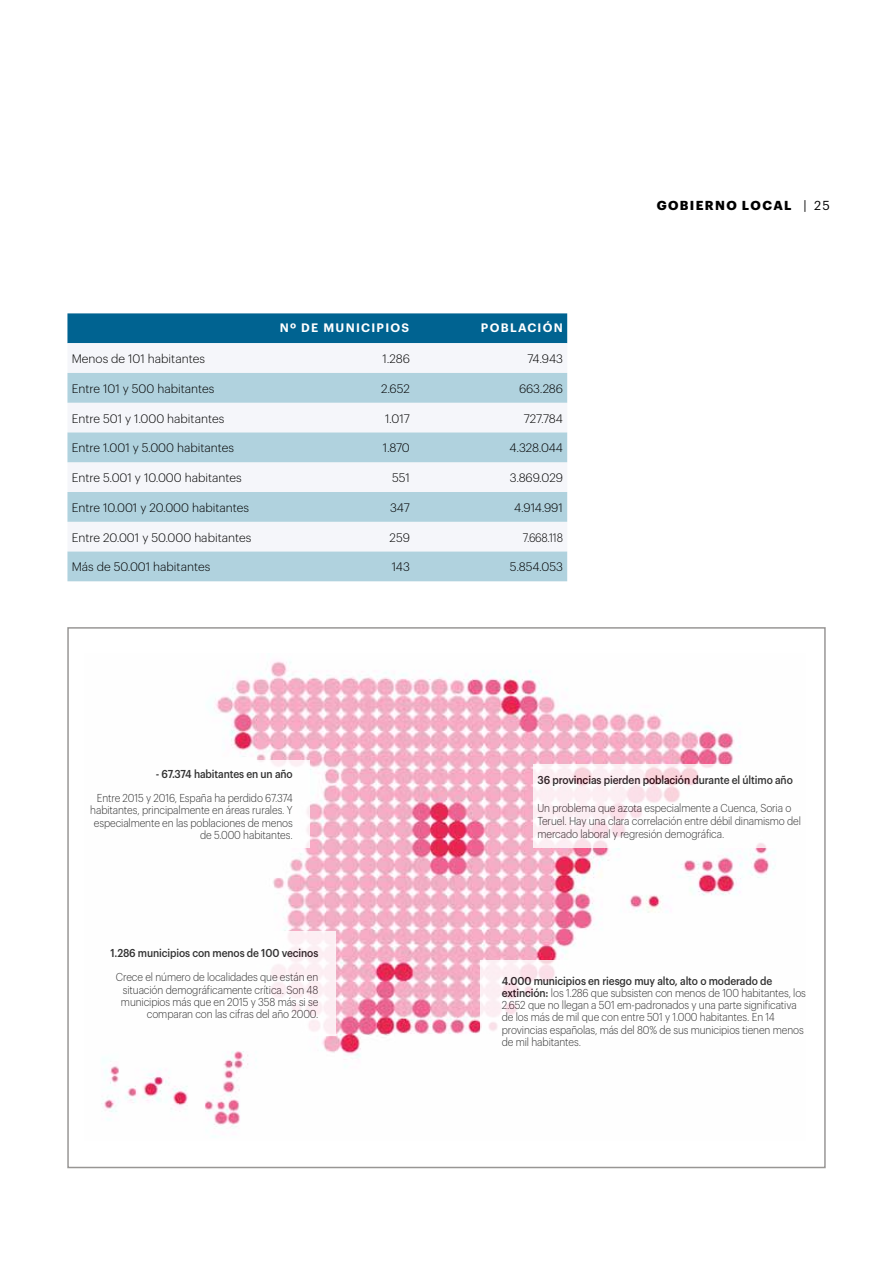
<style>
.page{position:relative;width:893px;height:1263px;background:#fff}
.page>*{position:absolute;margin:0;border:0;box-sizing:border-box;transform-origin:0 0}
.t1{font:700 12.75px "Graphik";letter-spacing:.105em;color:#000}
.t2{font:300 12px "Graphik";color:#000}
.t3{font:600 12px "Graphik";letter-spacing:.105em;color:#fff}
.t4{font:300 12px "Graphik";color:#000;scale:.9 1}
.t5{font:300 11.25px/12.1px "Graphik";letter-spacing:-.01em;color:#000;text-align:right;scale:.9 1}
.t6{font:500 11.25px "Graphik";letter-spacing:-.01em;color:#000;scale:.9 1}
.s1{font-weight:400}
.s2{font-weight:500}
</style>
<div class="page">
<img style="left:101px;top:661px;width:674px;height:476px">
<div style="left:85px;top:760px;width:225px;height:88px;background:#fff"></div>
<svg style="left:533px;top:764px;width:242px;height:84px"></svg>
<div style="left:94px;top:931px;width:241px;height:104px;background:#fff"></div>
<div style="left:480px;top:960px;width:332px;height:125px;background:#fff"></div>
<div style="left:67px;top:313px;width:500px;height:30px;background:#006391"></div>
<div style="left:67px;top:343px;width:500px;height:30px;background:#f5f6fa"></div>
<svg style="left:67px;top:373px;width:500px;height:208px;fill:#b0d2de"></svg>
<p class="t3" style="left:280px;top:318px;width:131px">Nº DE MUNICIPIOS</p>
<p class="t3" style="left:481px;top:318px;width:83px">POBLACIÓN</p>
<p class="t2" style="left:72px;top:350px;width:135px">Menos de 101 habitantes</p>
<p class="t2" style="left:383px;top:350px;width:29px">1.286</p>
<p class="t2" style="left:527px;top:350px;width:37px">74.943</p>
<p class="t2" style="left:72px;top:380px;width:144px">Entre 101 y 500 habitantes</p>
<p class="t2" style="left:381px;top:380px;width:30px">2.652</p>
<p class="t2" style="left:519px;top:380px;width:45px">663.286</p>
<p class="t2" style="left:72px;top:409px;width:154px">Entre 501 y 1.000 habitantes</p>
<p class="t2" style="left:385px;top:409px;width:26px">1.017</p>
<p class="t2" style="left:524px;top:409px;width:41px">727.784</p>
<p class="t2" style="left:72px;top:439px;width:164px">Entre 1.001 y 5.000 habitantes</p>
<p class="t2" style="left:383px;top:439px;width:28px">1.870</p>
<p class="t2" style="left:510px;top:439px;width:55px">4.328.044</p>
<p class="t2" style="left:72px;top:469px;width:172px">Entre 5.001 y 10.000 habitantes</p>
<p class="t2" style="left:392px;top:469px;width:19px">551</p>
<p class="t2" style="left:510px;top:469px;width:55px">3.869.029</p>
<p class="t2" style="left:72px;top:499px;width:179px">Entre 10.001 y 20.000 habitantes</p>
<p class="t2" style="left:390px;top:499px;width:21px">347</p>
<p class="t2" style="left:514px;top:499px;width:50px">4.914.991</p>
<p class="t2" style="left:72px;top:528px;width:181px">Entre 20.001 y 50.000 habitantes</p>
<p class="t2" style="left:390px;top:528px;width:22px">259</p>
<p class="t4" style="left:523px;top:528px;width:46px">7.668.118</p>
<p class="t2" style="left:72px;top:558px;width:140px">Más de 50.001 habitantes</p>
<p class="t2" style="left:392px;top:558px;width:20px">143</p>
<p class="t2" style="left:510px;top:558px;width:54px">5.854.053</p>
<p class="t1" style="left:657px;top:195px;width:175px">GOBIERNO LOCAL <span class="s1">| 25</span></p>
<p class="t6" style="left:156px;top:765px;width:154px">- 67.374 habitantes en un año</p>
<p class="t5" style="left:90px;top:791px;width:226px">Entre 2015 y 2016, España ha perdido 67.374 habitantes, principalmente en áreas rurales. Y especialmente en las poblaciones de menos de 5.000 habitantes.</p>
<p class="t6" style="left:537px;top:771px;width:285px">36 provincias pierden población durante el último año</p>
<p class="t5" style="left:537px;top:800px;width:294px;line-height:12.9px;text-align:left">Un problema que azota especialmente a Cuenca, Soria o<br>Teruel. Hay una clara correlación entre débil dinamismo del mercado laboral y regresión demográfica.</p>
<p class="t6" style="left:111px;top:945px;width:232px">1.286 municipios con menos de 100 vecinos</p>
<p class="t5" style="left:116px;top:970px;width:226px">Crece el número de localidades que están en situación demográficamente crítica. Son 48 municipios más que en 2015 y 358 más si se comparan con las cifras del año 2000.</p>
<p class="t5" style="left:502px;top:974px;width:340px;text-align:left"><span class="s2">4.000 municipios en riesgo muy alto, alto o moderado de extinción:</span> los 1.286 que subsisten con menos de 100 habitantes, los 2.652 que no llegan a 501 em-padronados y una parte significativa de los más de mil que con entre 501 y 1.000 habitantes. En 14 provincias españolas, más del 80% de sus municipios tienen menos de mil habitantes.</p>
</div>
